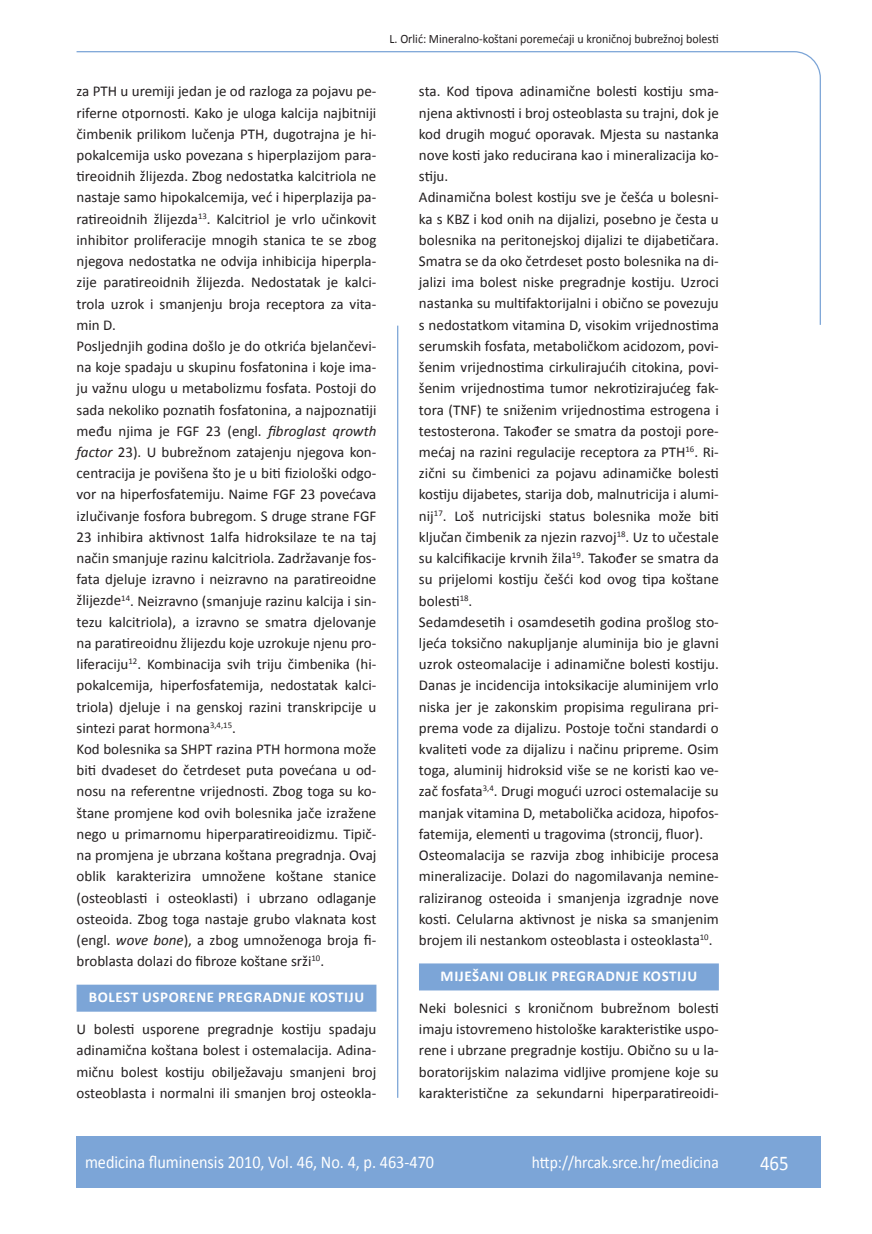
<style>
.page{position:relative;width:872px;height:1234px;background:#fff}
.page>*{position:absolute;margin:0;border:0;box-sizing:border-box;transform-origin:0 0}
.t1{font:21px "Calibri";color:#fff;scale:.9 1}
.t2{font:18px "Calibri";color:#fff;scale:.9 1}
.t3{font:17.25px "Calibri";color:#fff;scale:.9 1}
.t4{font:15px/21.1px "Calibri";color:#231f20}
.t5{font:700 15px "Calibri";letter-spacing:.04em;color:#fff}
.t6{font:12.75px "Calibri";color:#231f20;scale:.94 1}
.s1{font-style:italic}
</style>
<div class="page">
<svg style="left:76px;top:51px;width:745px;height:275px"></svg>
<hr style="left:397px;top:325px;width:1px;height:772px;background:#7ca5d7">
<div style="left:77px;top:1135px;width:744px;height:51px;background:#7ca5d7"></div>
<div style="left:77px;top:984px;width:299px;height:27px;background:#7ca5d7"></div>
<div style="left:419px;top:963px;width:300px;height:27px;background:#7ca5d7"></div>
<p class="t6" style="left:389px;top:30px;width:351px">L. Orlić: Mineralno-koštani poremećaji u kroničnoj bubrežnoj bolesti</p>
<p class="t4" style="left:77px;top:80px;width:301px">za PTH u uremiji jedan je od razloga za pojavu pe&shy;riferne otpornosti. Kako je uloga kalcija najbitniji čimbenik prilikom lučenja PTH, dugotrajna je hi&shy;pokalcemija usko povezana s hiperplazijom para&shy;tireoidnih žlijezda. Zbog nedostatka kalcitriola ne nastaje samo hipokalcemija, već i hiperplazija pa&shy;ratireoidnih žlijezda<sup>13</sup>. Kalcitriol je vrlo učinkovit inhibitor proliferacije mnogih stanica te se zbog njegova nedostatka ne odvija inhibicija hiperpla&shy;zije paratireoidnih žlijezda. Nedostatak je kalci&shy;trola uzrok i smanjenju broja receptora za vita&shy;min D.<br>Posljednjih godina došlo je do otkrića bjelančevi&shy;na koje spadaju u skupinu fosfatonina i koje ima&shy;ju važnu ulogu u metabolizmu fosfata. Postoji do sada nekoliko poznatih fosfatonina, a najpoznatiji među njima je FGF 23 (engl. <span class="s1">fibroglast qrowth factor</span> 23). U bubrežnom zatajenju njegova kon&shy;centracija je povišena što je u biti fiziološki odgo&shy;vor na hiperfosfatemiju. Naime FGF 23 povećava izlučivanje fosfora bubregom. S druge strane FGF 23 inhibira aktivnost 1alfa hidroksilaze te na taj način smanjuje razinu kalcitriola. Zadržavanje fos&shy;fata djeluje izravno i neizravno na paratireoidne žlijezde<sup>14</sup>. Neizravno (smanjuje razinu kalcija i sin&shy;tezu kalcitriola), a izravno se smatra djelovanje na paratireoidnu žlijezdu koje uzrokuje njenu pro&shy;liferaciju<sup>12</sup>. Kombinacija svih triju čimbenika (hi&shy;pokalcemija, hiperfosfatemija, nedostatak kalci&shy;triola) djeluje i na genskoj razini transkripcije u sintezi parat hormona<sup>3,4,15</sup>.<br>Kod bolesnika sa SHPT razina PTH hormona može biti dvadeset do četrdeset puta povećana u od&shy;nosu na referentne vrijednosti. Zbog toga su ko&shy;štane promjene kod ovih bolesnika jače izražene nego u primarnomu hiperparatireoidizmu. Tipič&shy;na promjena je ubrzana koštana pregradnja. Ovaj oblik karakterizira umnožene koštane stanice (osteoblasti i osteoklasti) i ubrzano odlaganje osteoida. Zbog toga nastaje grubo vlaknata kost (engl. <span class="s1">wove bone</span>), a zbog umnoženoga broja fi&shy;broblasta dolazi do fibroze koštane srži<sup>10</sup>.</p>
<p class="t5" style="left:89px;top:987px;width:109px">BOLEST USPORENE</p>
<p class="t5" style="left:218px;top:987px;width:147px">PREGRADNJE KOSTIJU</p>
<p class="t4" style="left:77px;top:1017px;width:301px;text-align:justify">U bolesti usporene pregradnje kostiju spadaju adinamična koštana bolest i ostemalacija. Adina&shy;mičnu bolest kostiju obilježavaju smanjeni broj osteoblasta i normalni ili smanjen broj osteokla-</p>
<p class="t4" style="left:419px;top:80px;width:301px">sta. Kod tipova adinamične bolesti kostiju sma&shy;njena aktivnosti i broj osteoblasta su trajni, dok je kod drugih moguć oporavak. Mjesta su nastanka nove kosti jako reducirana kao i mineralizacija ko&shy;stiju.<br>Adinamična bolest kostiju sve je češća u bolesni&shy;ka s KBZ i kod onih na dijalizi, posebno je česta u bolesnika na peritonejskoj dijalizi te dijabetičara.<br>Smatra se da oko četrdeset posto bolesnika na di&shy;jalizi ima bolest niske pregradnje kostiju. Uzroci nastanka su multifaktorijalni i obično se povezuju s nedostatkom vitamina D, visokim vrijednostima serumskih fosfata, metaboličkom acidozom, povi&shy;šenim vrijednostima cirkulirajućih citokina, povi&shy;šenim vrijednostima tumor nekrotizirajućeg fak&shy;tora (TNF) te sniženim vrijednostima estrogena i testosterona. Također se smatra da postoji pore&shy;mećaj na razini regulacije receptora za PTH<sup>16</sup>. Ri&shy;zični su čimbenici za pojavu adinamičke bolesti kostiju dijabetes, starija dob, malnutricija i alumi&shy;nij<sup>17</sup>. Loš nutricijski status bolesnika može biti ključan čimbenik za njezin razvoj<sup>18</sup>. Uz to učestale su kalcifikacije krvnih žila<sup>19</sup>. Također se smatra da su prijelomi kostiju češći kod ovog tipa koštane bolesti<sup>18</sup>.<br>Sedamdesetih i osamdesetih godina prošlog sto&shy;ljeća toksično nakupljanje aluminija bio je glavni uzrok osteomalacije i adinamične bolesti kostiju.<br>Danas je incidencija intoksikacije aluminijem vrlo niska jer je zakonskim propisima regulirana pri&shy;prema vode za dijalizu. Postoje točni standardi o kvaliteti vode za dijalizu i načinu pripreme. Osim toga, aluminij hidroksid više se ne koristi kao ve&shy;zač fosfata<sup>3,4</sup>. Drugi mogući uzroci ostemalacije su manjak vitamina D, metabolička acidoza, hipofos&shy;fatemija, elementi u tragovima (stroncij, fluor).<br>Osteomalacija se razvija zbog inhibicije procesa mineralizacije. Dolazi do nagomilavanja nemine&shy;raliziranog osteoida i smanjenja izgradnje nove kosti. Celularna aktivnost je niska sa smanjenim brojem ili nestankom osteoblasta i osteoklasta<sup>10</sup>.</p>
<p class="t5" style="left:440px;top:966px;width:258px">MIJEŠANI OBLIK PREGRADNJE KOSTIJU</p>
<p class="t4" style="left:419px;top:996px;width:301px;text-align:justify">Neki bolesnici s kroničnom bubrežnom bolesti imaju istovremeno histološke karakteristike uspo&shy;rene i ubrzane pregradnje kostiju. Obično su u la&shy;boratorijskim nalazima vidljive promjene koje su karakteristične za sekundarni hiperparatireoidi-</p>
<p class="t2" style="left:85px;top:1150px;width:389px">medicina fluminensis 2010, Vol. 46, No. 4, p. 463-470</p>
<p class="t3" style="left:532px;top:1151px;width:209px">http://hrcak.srce.hr/medicina</p>
<h1 class="t1" style="left:760px;top:1149px;width:33px">465</h1>
</div>
